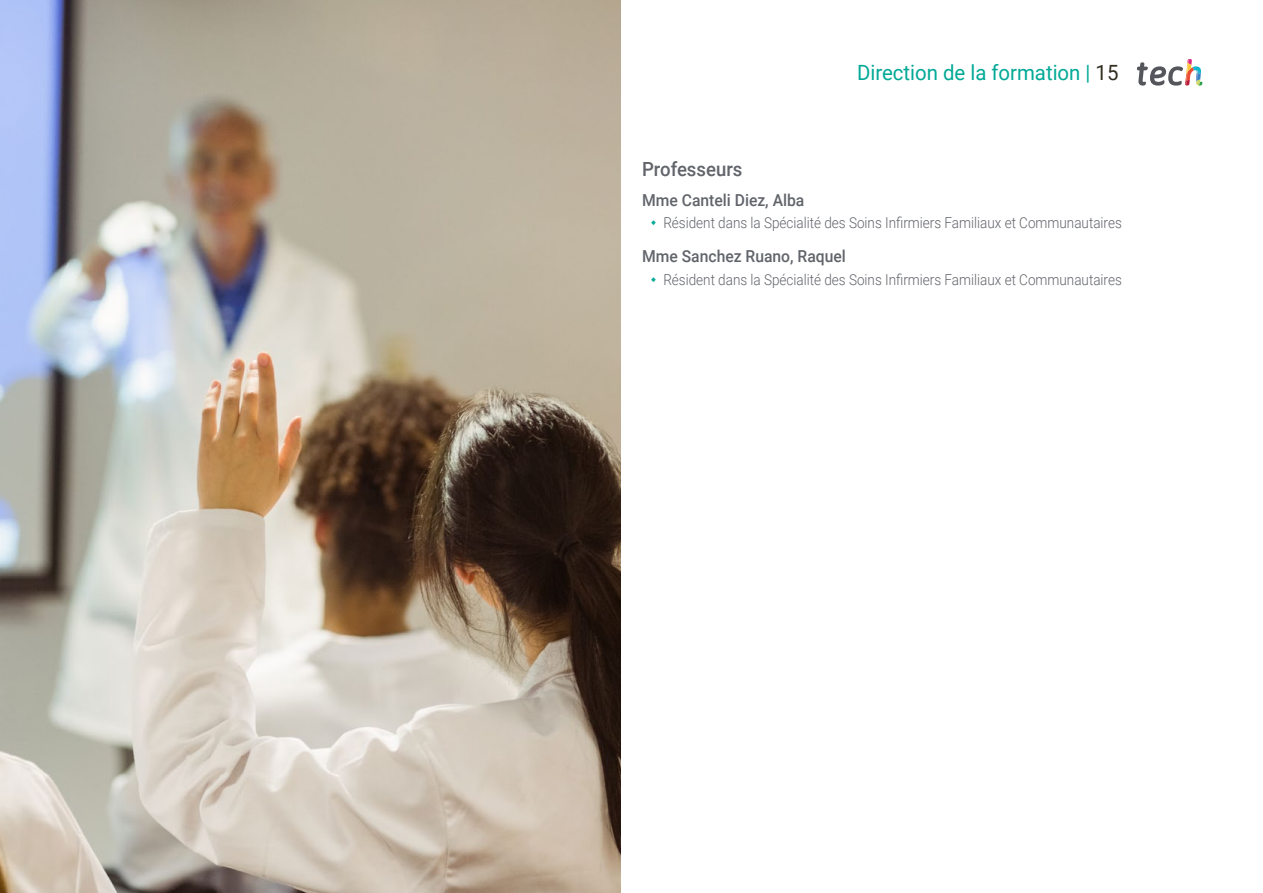
<style>
.page{position:relative;width:1263px;height:893px;background:#fff}
.page>*{position:absolute;margin:0;border:0;box-sizing:border-box;transform-origin:0 0}
.t1{font:21px "Roboto";color:#00a996}
.t2{font:500 19.5px "Roboto";color:#61646a;scale:.95 1}
.t3{font:500 16.5px "Roboto";color:#61646a;scale:.95 1}
.t4{font:300 15px "Roboto";color:#61646a;scale:.9 1}
.s1{color:#312e20}
</style>
<div class="page">
<img style="left:0;top:0;width:621px;height:893px">
<svg style="left:1137px;top:59px;width:65px;height:27px"></svg>
<h1 class="t1" style="left:857px;top:57px;width:263px">Direction de la formation | <span class="s1">15</span></h1>
<h2 class="t2" style="left:642px;top:156px;width:107px">Professeurs</h2>
<p class="t3" style="left:642px;top:188px;width:172px">Mme Canteli Diez, Alba</p>
<p class="t4" style="left:663px;top:212px;width:511px">Résident dans la Spécialité des Soins Infirmiers Familiaux et Communautaires</p>
<p class="t3" style="left:642px;top:245px;width:216px">Mme Sanchez Ruano, Raquel</p>
<p class="t4" style="left:663px;top:269px;width:511px">Résident dans la Spécialité des Soins Infirmiers Familiaux et Communautaires</p>
</div>
